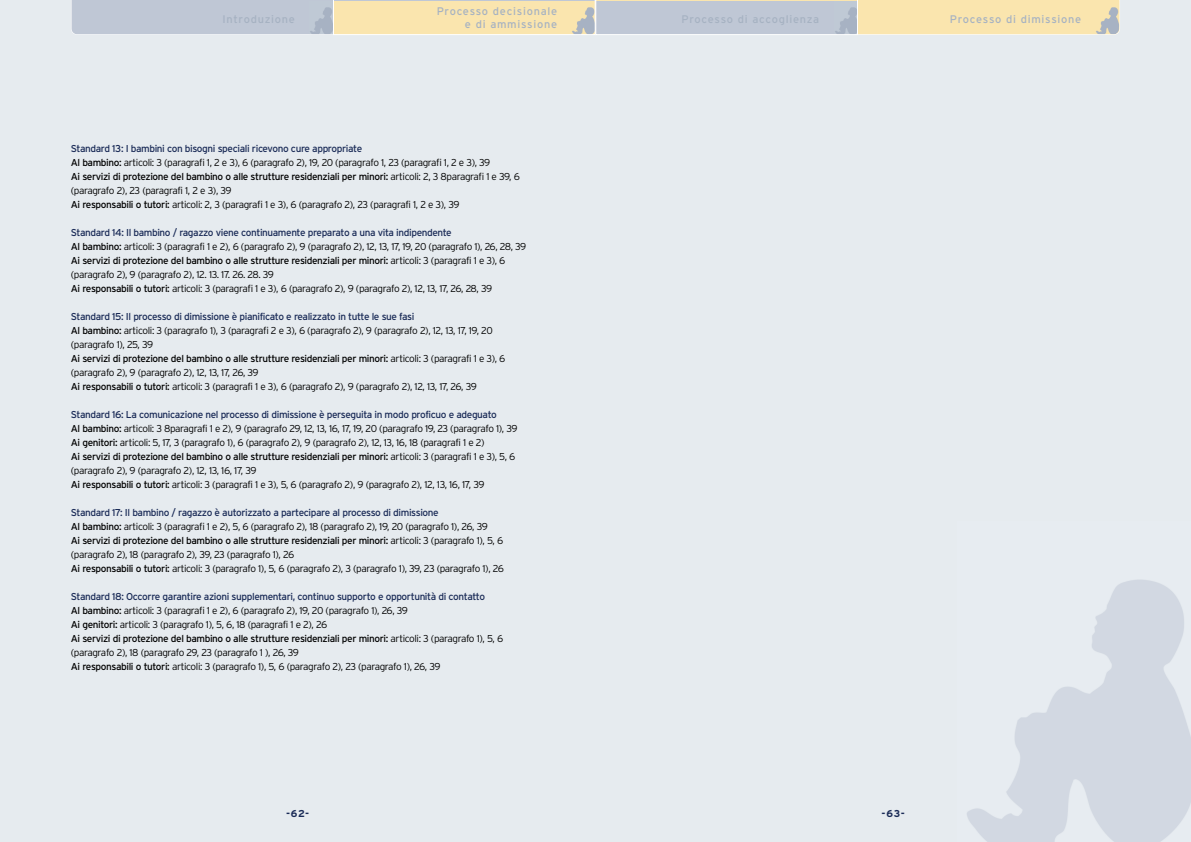
<style>
.page{position:relative;width:1191px;height:842px;background:#fff}
.page>*{position:absolute;margin:0;border:0;box-sizing:border-box;transform-origin:0 0}
.t1{font:11px/13.2px "Interstate";letter-spacing:.065em;color:#a6b2c2;text-align:right}
.t2{font:300 10px/14px "Interstate";letter-spacing:-.04em;color:#000}
.t3{font:700 10px "Interstate";letter-spacing:.07em;color:#192a56}
.s1{font-weight:400;color:#192a56}
.s2{font-weight:400}
</style>
<div class="page">
<div style="left:0;top:1px;width:1191px;height:841px;background:#e6ebef"></div>
<svg style="left:72px;top:1px;width:1048px;height:34px;background:#dbd5c3"></svg>
<p class="t1" style="left:437px;top:6px;width:122px">Processo decisionale e di ammissione</p>
<p class="t1" style="left:222px;top:13px;width:74px">Introduzione</p>
<p class="t1" style="left:681px;top:13px;width:139px">Processo di accoglienza</p>
<p class="t1" style="left:950px;top:13px;width:133px">Processo di dimissione</p>
<p class="t2" style="left:71px;top:142px;width:450px"><span class="s1">Standard 13: I bambini con bisogni speciali ricevono cure appropriate<br></span><span class="s2">Al bambino:</span> articoli: 3 (paragrafi 1, 2 e 3), 6 (paragrafo 2), 19, 20 (paragrafo 1, 23 (paragrafi 1, 2 e 3), 39<br><span class="s2">Ai servizi di protezione del bambino o alle strutture residenziali per minori:</span> articoli: 2, 3 8paragrafi 1 e 39, 6 (paragrafo 2), 23 (paragrafi 1, 2 e 3), 39<br><span class="s2">Ai responsabili o tutori:</span> articoli: 2, 3 (paragrafi 1 e 3), 6 (paragrafo 2), 23 (paragrafi 1, 2 e 3), 39</p>
<p class="t2" style="left:71px;top:226px;width:457px"><span class="s1">Standard 14: Il bambino / ragazzo viene continuamente preparato a una vita indipendente<br></span><span class="s2">Al bambino:</span> articoli: 3 (paragrafi 1 e 2), 6 (paragrafo 2), 9 (paragrafo 2), 12, 13, 17, 19, 20 (paragrafo 1), 26, 28, 39<br><span class="s2">Ai servizi di protezione del bambino o alle strutture residenziali per minori:</span> articoli: 3 (paragrafi 1 e 3), 6 (paragrafo 2), 9 (paragrafo 2), 12. 13. 17. 26. 28. 39<br><span class="s2">Ai responsabili o tutori:</span> articoli: 3 (paragrafi 1 e 3), 6 (paragrafo 2), 9 (paragrafo 2), 12, 13, 17, 26, 28, 39</p>
<p class="t2" style="left:71px;top:310px;width:436px"><span class="s1">Standard 15: Il processo di dimissione è pianificato e realizzato in tutte le sue fasi<br></span><span class="s2">Al bambino:</span> articoli: 3 (paragrafo 1), 3 (paragrafi 2 e 3), 6 (paragrafo 2), 9 (paragrafo 2), 12, 13, 17, 19, 20 (paragrafo 1), 25, 39<br><span class="s2">Ai servizi di protezione del bambino o alle strutture residenziali per minori:</span> articoli: 3 (paragrafi 1 e 3), 6 (paragrafo 2), 9 (paragrafo 2), 12, 13, 17, 26, 39<br><span class="s2">Ai responsabili o tutori:</span> articoli: 3 (paragrafi 1 e 3), 6 (paragrafo 2), 9 (paragrafo 2), 12, 13, 17, 26, 39</p>
<p class="t2" style="left:71px;top:408px;width:448px"><span class="s1">Standard 16: La comunicazione nel processo di dimissione è perseguita in modo proficuo e adeguato<br></span><span class="s2">Al bambino:</span> articoli: 3 8paragrafi 1 e 2), 9 (paragrafo 29, 12, 13, 16, 17, 19, 20 (paragrafo 19, 23 (paragrafo 1), 39<br><span class="s2">Ai genitori:</span> articoli: 5, 17, 3 (paragrafo 1), 6 (paragrafo 2), 9 (paragrafo 2), 12, 13, 16, 18 (paragrafi 1 e 2)<br><span class="s2">Ai servizi di protezione del bambino o alle strutture residenziali per minori:</span> articoli: 3 (paragrafi 1 e 3), 5, 6 (paragrafo 2), 9 (paragrafo 2), 12, 13, 16, 17, 39<br><span class="s2">Ai responsabili o tutori:</span> articoli: 3 (paragrafi 1 e 3), 5, 6 (paragrafo 2), 9 (paragrafo 2), 12, 13, 16, 17, 39</p>
<p class="t2" style="left:71px;top:506px;width:434px"><span class="s1">Standard 17: Il bambino / ragazzo è autorizzato a partecipare al processo di dimissione<br></span><span class="s2">Al bambino:</span> articoli: 3 (paragrafi 1 e 2), 5, 6 (paragrafo 2), 18 (paragrafo 2), 19, 20 (paragrafo 1), 26, 39<br><span class="s2">Ai servizi di protezione del bambino o alle strutture residenziali per minori:</span> articoli: 3 (paragrafo 1), 5, 6 (paragrafo 2), 18 (paragrafo 2), 39, 23 (paragrafo 1), 26<br><span class="s2">Ai responsabili o tutori:</span> articoli: 3 (paragrafo 1), 5, 6 (paragrafo 2), 3 (paragrafo 1), 39, 23 (paragrafo 1), 26</p>
<p class="t2" style="left:71px;top:590px;width:434px"><span class="s1">Standard 18: Occorre garantire azioni supplementari, continuo supporto e opportunità di contatto<br></span><span class="s2">Al bambino:</span> articoli: 3 (paragrafi 1 e 2), 6 (paragrafo 2), 19, 20 (paragrafo 1), 26, 39<br><span class="s2">Ai genitori:</span> articoli: 3 (paragrafo 1), 5, 6, 18 (paragrafi 1 e 2), 26<br><span class="s2">Ai servizi di protezione del bambino o alle strutture residenziali per minori:</span> articoli: 3 (paragrafo 1), 5, 6 (paragrafo 2), 18 (paragrafo 29, 23 (paragrafo 1 ), 26, 39<br><span class="s2">Ai responsabili o tutori:</span> articoli: 3 (paragrafo 1), 5, 6 (paragrafo 2), 23 (paragrafo 1), 26, 39</p>
<p class="t3" style="left:286px;top:810px;width:25px">-62-</p>
<p class="t3" style="left:287px;top:810px;width:22px">-10-</p>
<p class="t3" style="left:881px;top:810px;width:25px">-63-</p>
<p class="t3" style="left:883px;top:810px;width:22px">-10-</p>
</div>
